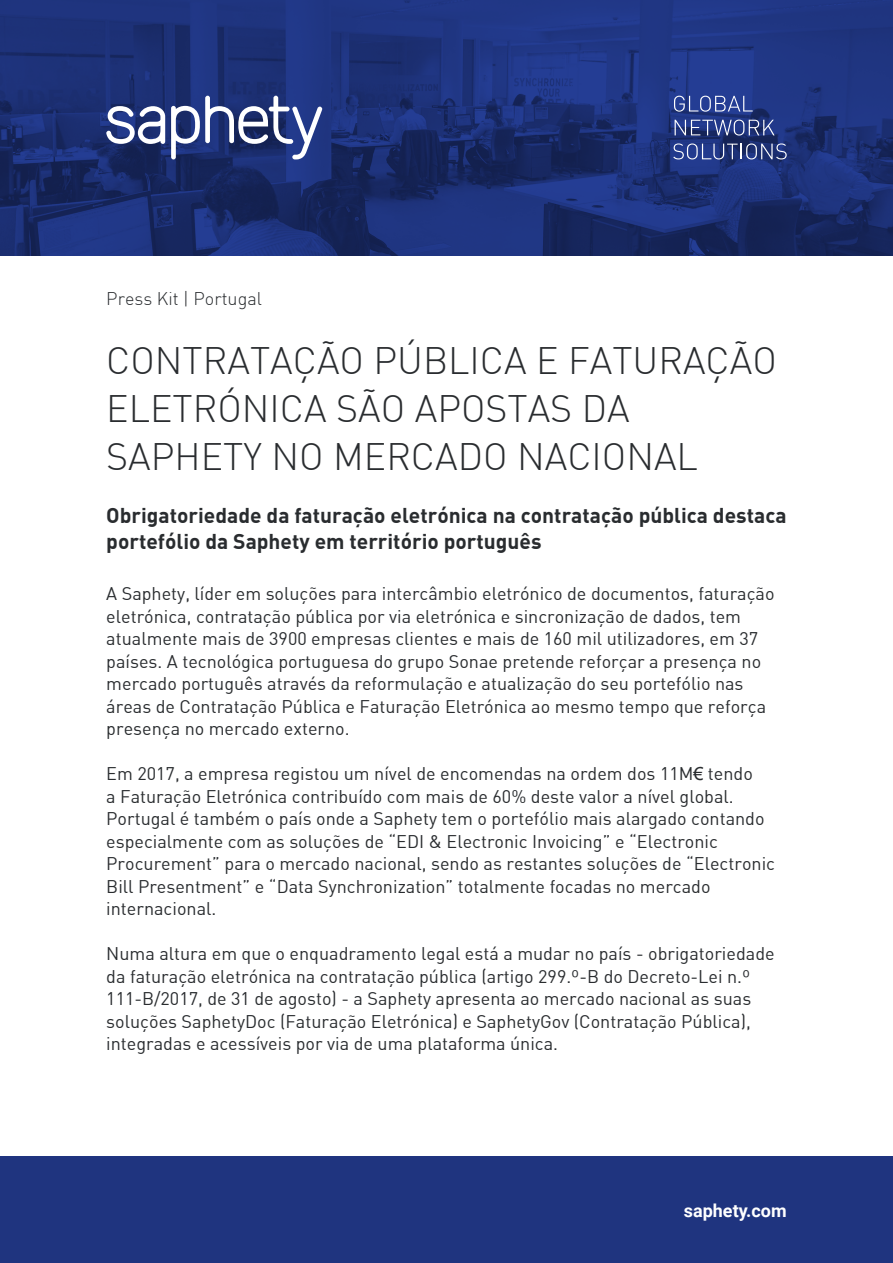
<style>
.page{position:relative;width:893px;height:1263px;background:#fff}
.page>*{position:absolute;margin:0;border:0;box-sizing:border-box;transform-origin:0 0}
.t1{font:300 37.5px/48px "DIN Light";color:#292c2f}
.t2{font:21px/25.5px "DIN Bold";color:#292c2f}
.t3{font:18px/22.5px "DIN Regular";color:#292c2f}
.t4{font:300 18px "DIN Light";color:#292c2f}
.t5{font:700 18px "Roboto";color:#fff}
.s1{font-family:"Arial"}
</style>
<div class="page">
<img style="left:0;top:0;width:893px;height:255px">
<svg style="left:106px;top:106px;width:59px;height:38px"></svg>
<svg style="left:171px;top:96px;width:151px;height:63px"></svg>
<svg style="left:674px;top:96px;width:79px;height:16px"></svg>
<svg style="left:675px;top:120px;width:100px;height:16px;background:#4b5c96"></svg>
<svg style="left:673px;top:143px;width:114px;height:16px;background:#485994"></svg>
<div style="left:0;top:1157px;width:893px;height:106px;background:#1f347f"></div>
<p class="t4" style="left:106px;top:287px;width:157px">Press Kit | Portugal</p>
<h1 class="t1" style="left:106px;top:336px;width:672px">CONTRATAÇÃO PÚBLICA E FATURAÇÃO<br>ELETRÓNICA SÃO APOSTAS DA<br>SAPHETY NO MERCADO NACIONAL</h1>
<p class="t2" style="left:106px;top:502px;width:682px">Obrigatoriedade da faturação eletrónica na contratação pública destaca portefólio da Saphety em território português</p>
<p class="t3" style="left:106px;top:582px;width:670px">A Saphety, líder em soluções para intercâmbio eletrónico de documentos, faturação eletrónica, contratação pública por via eletrónica e sincronização de dados, tem atualmente mais de 3900 empresas clientes e mais de 160 mil utilizadores, em 37 países. A tecnológica portuguesa do grupo Sonae pretende reforçar a presença no mercado português através da reformulação e atualização do seu portefólio nas áreas de Contratação Pública e Faturação Eletrónica ao mesmo tempo que reforça presença no mercado externo.</p>
<p class="t3" style="left:106px;top:762px;width:670px">Em 2017, a empresa registou um nível de encomendas na ordem dos 11M<span class="s1">€</span> tendo<br>a Faturação Eletrónica contribuído com mais de 60% deste valor a nível global.<br>Portugal é também o país onde a Saphety tem o portefólio mais alargado contando especialmente com as soluções de “EDI &amp; Electronic Invoicing” e “Electronic Procurement” para o mercado nacional, sendo as restantes soluções de “Electronic Bill Presentment” e “Data Synchronization” totalmente focadas no mercado internacional.</p>
<p class="t3" style="left:106px;top:942px;width:670px">Numa altura em que o enquadramento legal está a mudar no país - obrigatoriedade da faturação eletrónica na contratação pública (artigo 299.º-B do Decreto-Lei n.º 111-B/2017, de 31 de agosto) - a Saphety apresenta ao mercado nacional as suas soluções SaphetyDoc (Faturação Eletrónica) e SaphetyGov (Contratação Pública), integradas e acessíveis por via de uma plataforma única.</p>
<p class="t5" style="left:684px;top:1198px;width:104px">saphety.com</p>
</div>
